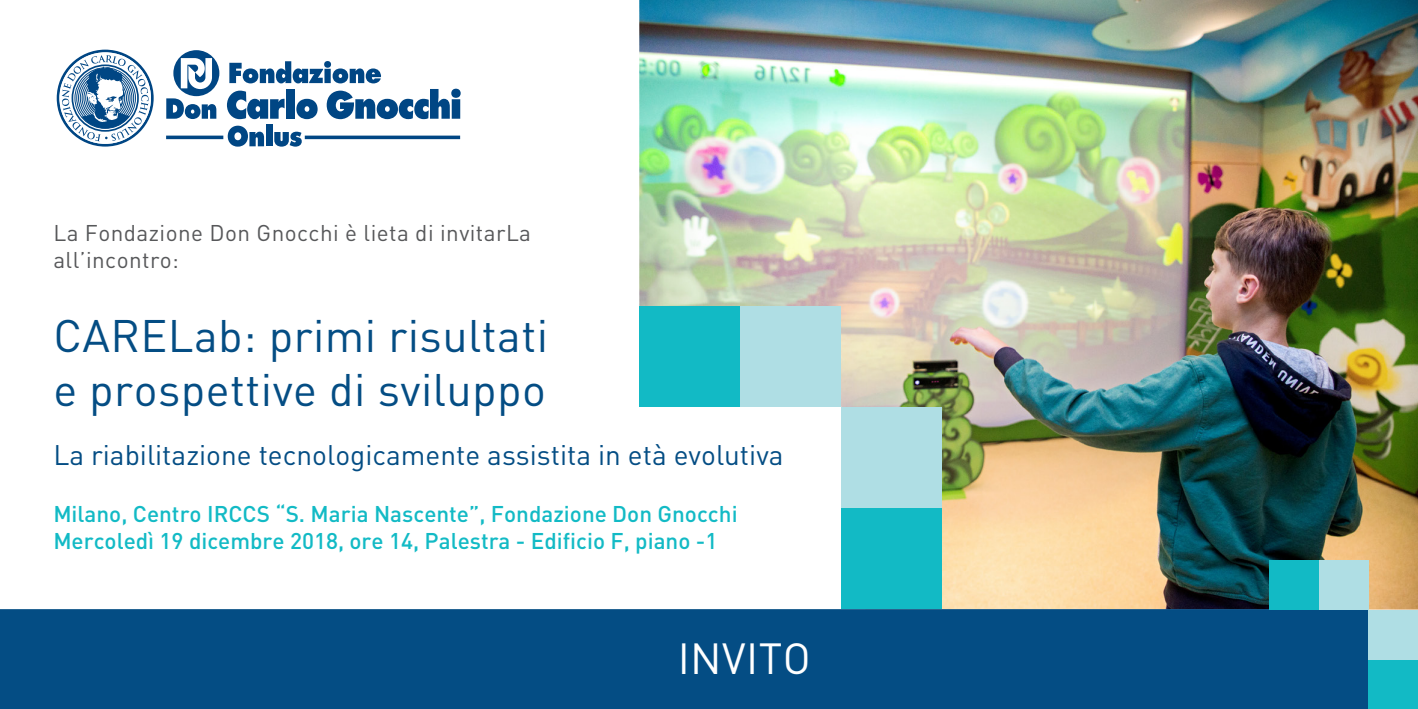
<style>
.page{position:relative;width:1418px;height:709px;background:#fff}
.page>*{position:absolute;margin:0;border:0;box-sizing:border-box;transform-origin:0 0}
.t1{font:45px/54px "DIN Pro";letter-spacing:.01em;color:#044d84}
.t2{font:43px "DIN Pro";letter-spacing:.01em;color:#fff}
.t3{font:28px "DIN Pro";color:#044d84}
.t4{font:500 22.5px/27px "DIN Pro";color:#12bac5}
.t5{font:22.5px/27px "DIN Pro";letter-spacing:.02em;color:#57585a}
</style>
<div class="page">
<img style="left:639px;top:0;width:778px;height:609px">
<div style="left:841px;top:508px;width:101px;height:101px;background:#12bac5"></div>
<div style="left:841px;top:407px;width:101px;height:101px;background:#afdee4"></div>
<div style="left:639px;top:306px;width:101px;height:101px;background:#12bac5"></div>
<div style="left:740px;top:306px;width:101px;height:101px;background:#afdee4"></div>
<svg style="left:57px;top:50px;width:97px;height:97px"></svg>
<hr style="left:166px;top:136px;width:57px;height:3px;background:#004684">
<hr style="left:305px;top:136px;width:155px;height:3px;background:#004684">
<svg style="left:229px;top:61px;width:94px;height:22px"></svg>
<div style="left:324px;top:61px;width:7px;height:7px;background:#004684;border-radius:50%"></div>
<div style="left:324px;top:69px;width:7px;height:14px;background:#004684"></div>
<svg style="left:332px;top:68px;width:49px;height:15px"></svg>
<svg style="left:228px;top:126px;width:36px;height:21px"></svg>
<div style="left:266px;top:124px;width:6px;height:22px;background:#004684"></div>
<svg style="left:274px;top:132px;width:28px;height:15px"></svg>
<svg style="left:166px;top:50px;width:53px;height:69px"></svg>
<svg style="left:227px;top:91px;width:57px;height:28px"></svg>
<div style="left:286px;top:89px;width:9px;height:30px;background:#004684"></div>
<svg style="left:296px;top:99px;width:21px;height:20px"></svg>
<svg style="left:327px;top:89px;width:133px;height:30px"></svg>
<div style="left:0;top:609px;width:1368px;height:100px;background:#044d84"></div>
<div style="left:1269px;top:560px;width:49px;height:50px;background:#12bac5"></div>
<div style="left:1368px;top:659px;width:49px;height:50px;background:#12bac5"></div>
<div style="left:1368px;top:610px;width:49px;height:49px;background:#afdee4"></div>
<div style="left:1318px;top:560px;width:50px;height:50px;background:#afdee4"></div>
<p class="t5" style="left:53px;top:217px;width:479px">La Fondazione Don Gnocchi è lieta di invitarLa all’incontro:</p>
<h1 class="t1" style="left:53px;top:304px;width:496px">CARELab: primi risultati e prospettive di sviluppo</h1>
<p class="t3" style="left:53px;top:433px;width:731px">La riabilitazione tecnologicamente assistita in età evolutiva</p>
<p class="t4" style="left:53px;top:498px;width:685px">Milano, Centro IRCCS “S. Maria Nascente”, Fondazione Don Gnocchi<br>Mercoledì 19 dicembre 2018, ore 14, Palestra - Edificio F, piano -1</p>
<h2 class="t2" style="left:677px;top:624px;width:134px">INVITO</h2>
</div>
